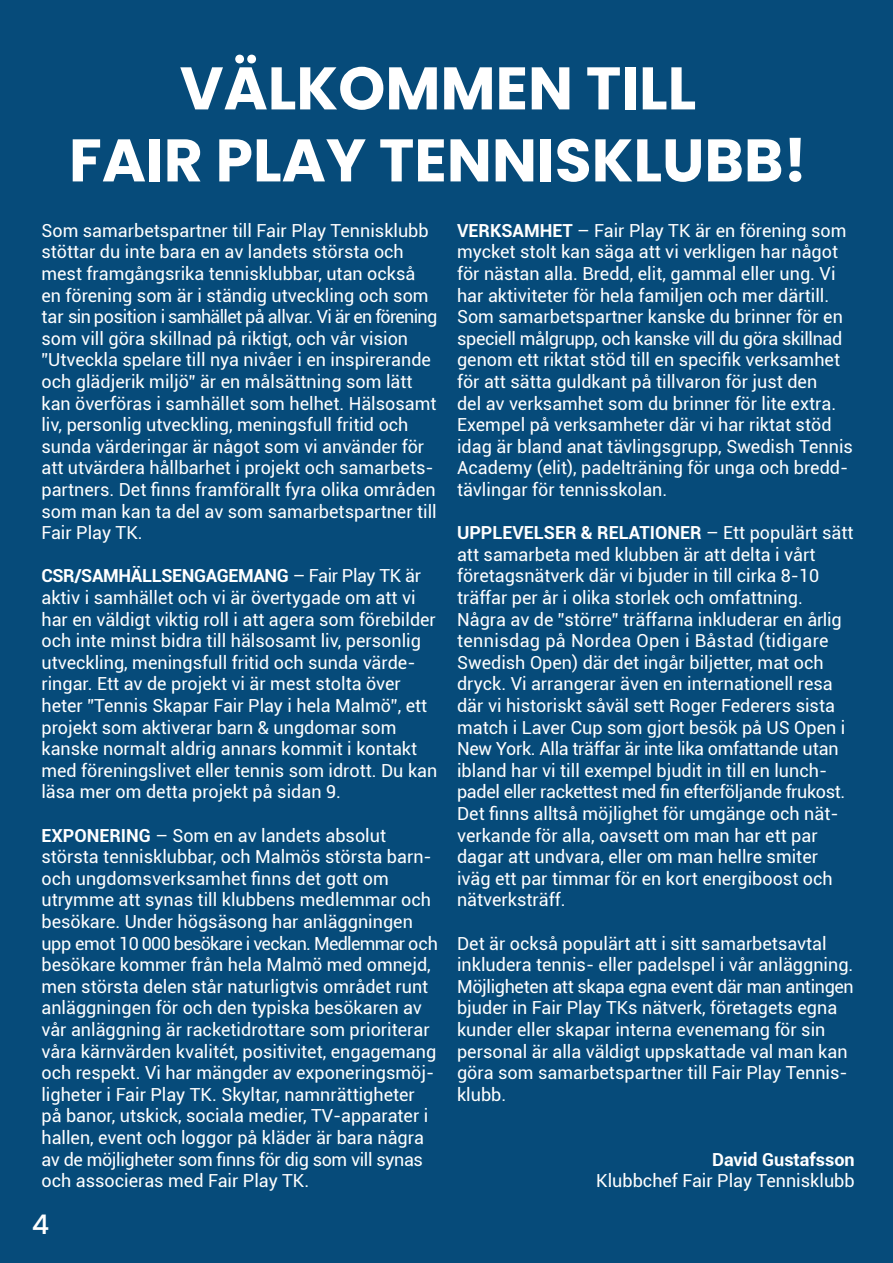
<style>
.page{position:relative;width:893px;height:1263px;background:#064b7a}
.page>*{position:absolute;margin:0;border:0;box-sizing:border-box;transform-origin:0 0}
.t1{font:700 60px/72px "Poppins";color:#fff;text-align:center}
.t2{font:500 27px "Poppins";color:#fff}
.t3{font:18px/21.6px "Roboto";color:#fff}
.t4{font:700 18px "Roboto";color:#fff}
.s1{font-weight:700}
</style>
<div class="page">
<h1 class="t1" style="left:69px;top:53px;width:739px">VÄLKOMMEN TILL<br>FAIR PLAY TENNISKLUBB!</h1>
<p class="t3" style="left:41px;top:219px;width:397px">Som samarbetspartner till Fair Play Tennisklubb stöttar du inte bara en av landets största och mest framgångsrika tennisklubbar, utan också en förening som är i ständig utveckling och som tar sin position i samhället på allvar. Vi är en förening som vill göra skillnad på riktigt, och vår vision ”Utveckla spelare till nya nivåer i en inspirerande och glädjerik miljö” är en målsättning som lätt kan överföras i samhället som helhet. Hälsosamt liv, personlig utveckling, meningsfull fritid och sunda värderingar är något som vi använder för att utvärdera hållbarhet i projekt och samarbets&shy;partners. Det finns framförallt fyra olika områden som man kan ta del av som samarbetspartner till Fair Play TK.</p>
<p class="t3" style="left:41px;top:564px;width:397px"><span class="s1">CSR/SAMHÄLLSENGAGEMANG</span> – Fair Play TK är aktiv i samhället och vi är övertygade om att vi har en väldigt viktig roll i att agera som förebilder och inte minst bidra till hälsosamt liv, personlig utveckling, meningsfull fritid och sunda värde&shy;ringar. Ett av de projekt vi är mest stolta över heter ”Tennis Skapar Fair Play i hela Malmö”, ett projekt som aktiverar barn &amp; ungdomar som kanske normalt aldrig annars kommit i kontakt med föreningslivet eller tennis som idrott. Du kan läsa mer om detta projekt på sidan 9.</p>
<p class="t3" style="left:41px;top:824px;width:398px"><span class="s1">EXPONERING</span> – Som en av landets absolut största tennisklubbar, och Malmös största barn&shy;och ungdomsverksamhet finns det gott om utrymme att synas till klubbens medlemmar och besökare. Under högsäsong har anläggningen upp emot 10 000 besökare i veckan. Medlemmar och besökare kommer från hela Malmö med omnejd, men största delen står naturligtvis området runt anläggningen för och den typiska besökaren av vår anläggning är racketidrottare som prioriterar våra kärnvärden kvalitét, positivitet, engagemang och respekt. Vi har mängder av exponeringsmöj&shy;ligheter i Fair Play TK. Skyltar, namnrättigheter på banor, utskick, sociala medier, TV-apparater i hallen, event och loggor på kläder är bara några av de möjligheter som finns för dig som vill synas och associeras med Fair Play TK.</p>
<h2 class="t2" style="left:32px;top:1209px;width:19px">4</h2>
<p class="t3" style="left:457px;top:219px;width:397px"><span class="s1">VERKSAMHET</span> – Fair Play TK är en förening som mycket stolt kan säga att vi verkligen har något för nästan alla. Bredd, elit, gammal eller ung. Vi har aktiviteter för hela familjen och mer därtill.<br>Som samarbetspartner kanske du brinner för en speciell målgrupp, och kanske vill du göra skillnad genom ett riktat stöd till en specifik verksamhet för att sätta guldkant på tillvaron för just den<br>del av verksamhet som du brinner för lite extra.<br>Exempel på verksamheter där vi har riktat stöd idag är bland anat tävlingsgrupp, Swedish Tennis Academy (elit), padelträning för unga och bredd&shy;tävlingar för tennisskolan.</p>
<p class="t3" style="left:457px;top:521px;width:398px"><span class="s1">UPPLEVELSER &amp; RELATIONER</span> – Ett populärt sätt att samarbeta med klubben är att delta i vårt företagsnätverk där vi bjuder in till cirka 8-10 träffar per år i olika storlek och omfattning.<br>Några av de ”större” träffarna inkluderar en årlig tennisdag på Nordea Open i Båstad (tidigare Swedish Open) där det ingår biljetter, mat och dryck. Vi arrangerar även en internationell resa där vi historiskt såväl sett Roger Federers sista match i Laver Cup som gjort besök på US Open i New York. Alla träffar är inte lika omfattande utan ibland har vi till exempel bjudit in till en lunch&shy;padel eller rackettest med fin efterföljande frukost.<br>Det finns alltså möjlighet för umgänge och nät&shy;verkande för alla, oavsett om man har ett par dagar att undvara, eller om man hellre smiter iväg ett par timmar för en kort energiboost och nätverksträff.</p>
<p class="t3" style="left:457px;top:932px;width:398px">Det är också populärt att i sitt samarbetsavtal inkludera tennis- eller padelspel i vår anläggning.<br>Möjligheten att skapa egna event där man antingen bjuder in Fair Play TKs nätverk, företagets egna kunder eller skapar interna evenemang för sin personal är alla väldigt uppskattade val man kan göra som samarbetspartner till Fair Play Tennis&shy;klubb.</p>
<p class="t4" style="left:712px;top:1146px;width:144px">David Gustafsson</p>
<p class="t3" style="left:596px;top:1169px;width:260px">Klubbchef Fair Play Tennisklubb</p>
</div>
